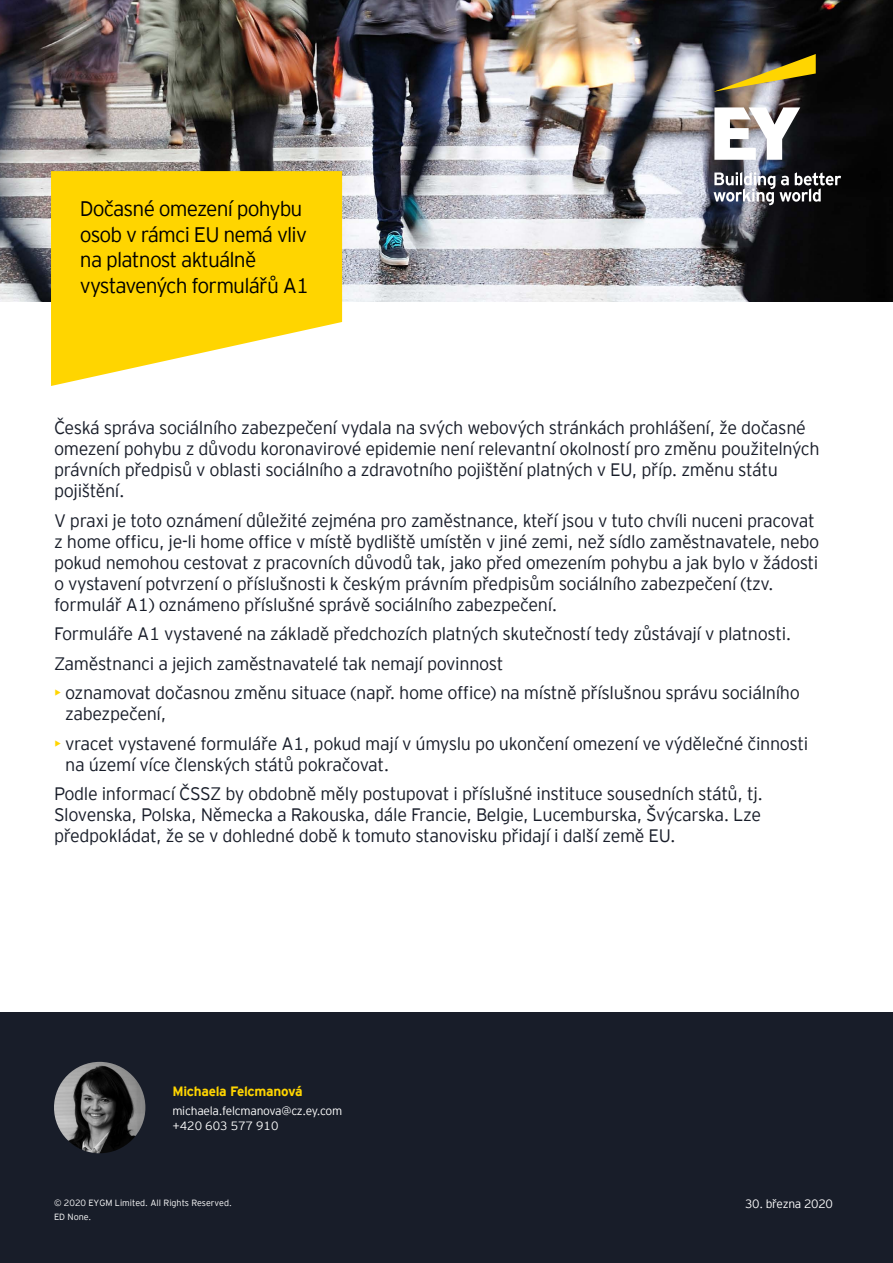
<style>
.page{position:relative;width:893px;height:1263px;background:#fff}
.page>*{position:absolute;margin:0;border:0;box-sizing:border-box;transform-origin:0 0}
.t1{font:300 21px/25.5px "EY Interstate";letter-spacing:-.04em;color:#000}
.t2{font:300 18px/21px "EY Interstate";letter-spacing:-.02em;color:#181d29}
.t3{font:700 13.5px "EY Interstate";letter-spacing:-.02em;color:#ffd500}
.t4{font:300 12px/15px "EY Interstate";letter-spacing:-.02em;color:#fff}
.t5{font:300 9px/13.5px "EY Interstate";color:#fff}
.s1{color:#ffd500}
</style>
<div class="page">
<div style="left:0;top:1012px;width:893px;height:251px;background:#181d29"></div>
<img style="left:0;top:0;width:893px;height:302px">
<svg style="left:713px;top:54px;width:103px;height:38px;background:#766936"></svg>
<svg style="left:713px;top:107px;width:128px;height:98px"></svg>
<svg style="left:51px;top:171px;width:291px;height:215px;background:#fedb25"></svg>
<img style="left:54px;top:1062px;width:91px;height:91px;border-radius:46px">
<p class="t1" style="left:80px;top:195px;width:231px">Dočasné omezení pohybu osob v rámci EU nemá vliv na platnost aktuálně vystavených formulářů A1</p>
<p class="t2" style="left:54px;top:416px;width:767px">Česká správa sociálního zabezpečení vydala na svých webových stránkách prohlášení, že dočasné omezení pohybu z důvodu koronavirové epidemie není relevantní okolností pro změnu použitelných právních předpisů v oblasti sociálního a zdravotního pojištění platných v EU, příp. změnu státu pojištění.</p>
<p class="t2" style="left:54px;top:509px;width:767px">V praxi je toto oznámení důležité zejména pro zaměstnance, kteří jsou v tuto chvíli nuceni pracovat z home officu, je-li home office v místě bydliště umístěn v jiné zemi, než sídlo zaměstnavatele, nebo pokud nemohou cestovat z pracovních důvodů tak, jako před omezením pohybu a jak bylo v žádosti o vystavení potvrzení o příslušnosti k českým právním předpisům sociálního zabezpečení (tzv. formulář A1) oznámeno příslušné správě sociálního zabezpečení.</p>
<p class="t2" style="left:54px;top:618px;width:739px;line-height:29.5px">Formuláře A1 vystavené na základě předchozích platných skutečností tedy zůstávají v platnosti.<br>Zaměstnanci a jejich zaměstnavatelé tak nemají povinnost</p>
<p class="t2" style="left:65px;top:681px;width:736px;text-indent:-11px"><span class="s1">•</span> oznamovat dočasnou změnu situace (např. home office) na místně příslušnou správu sociálního zabezpečení,</p>
<p class="t2" style="left:65px;top:732px;width:745px;text-indent:-11px"><span class="s1">•</span> vracet vystavené formuláře A1, pokud mají v úmyslu po ukončení omezení ve výdělečné činnosti na území více členských států pokračovat.</p>
<p class="t2" style="left:54px;top:782px;width:711px;text-align:justify">Podle informací ČSSZ by obdobně měly postupovat i příslušné instituce sousedních států, tj.<br>Slovenska, Polska, Německa a Rakouska, dále Francie, Belgie, Lucemburska, Švýcarska. Lze předpokládat, že se v dohledné době k tomuto stanovisku přidají i další země EU.</p>
<p class="t3" style="left:172px;top:1081px;width:132px">Michaela Felcmanová</p>
<p class="t4" style="left:172px;top:1102px;width:171px">michaela.felcmanova@cz.ey.com +420 603 577 910</p>
<p class="t5" style="left:54px;top:1196px;width:179px">© 2020 EYGM Limited. All Rights Reserved.<br>ED None.</p>
<p class="t4" style="left:745px;top:1195px;width:90px">30. března 2020</p>
</div>
